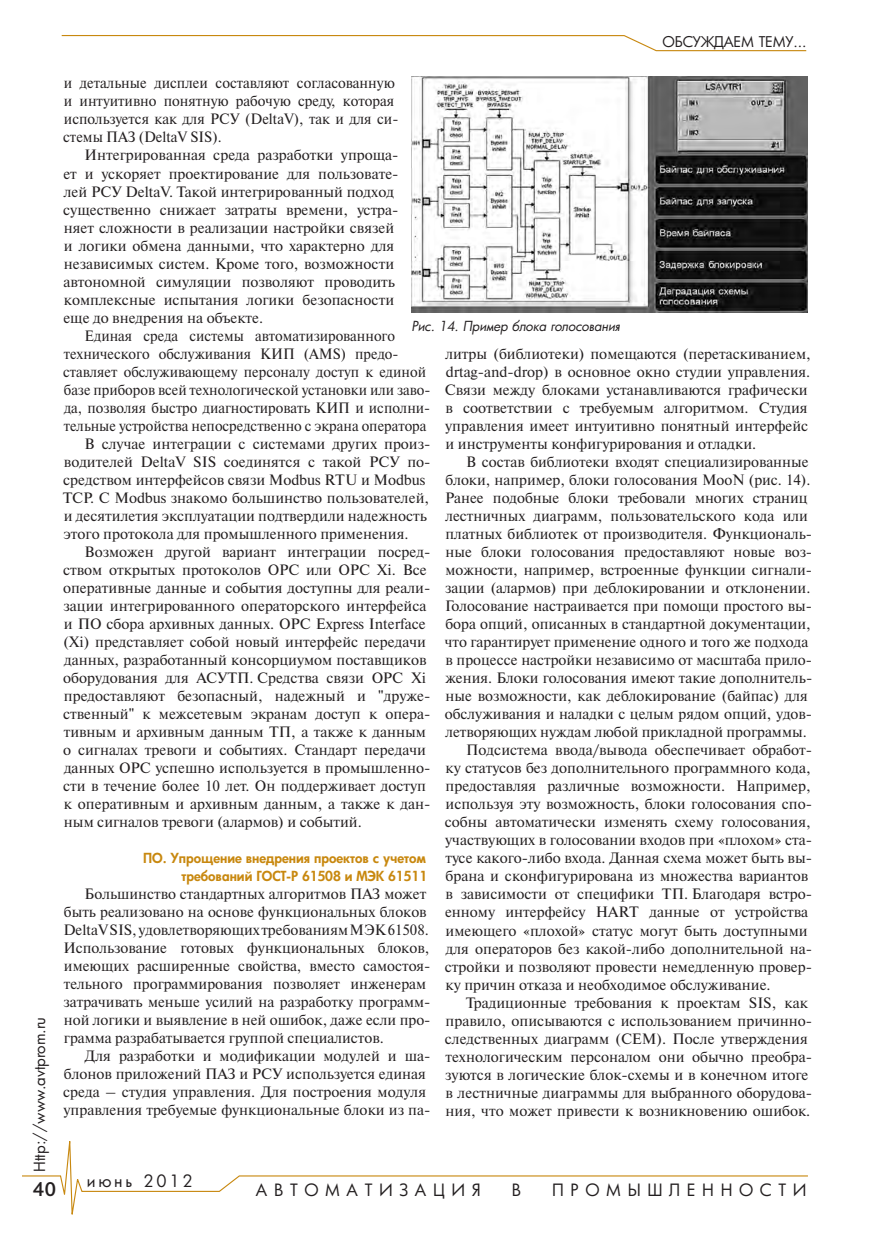
<style>
.page{position:relative;width:893px;height:1234px;background:#fff}
.page>*{position:absolute;margin:0;border:0;box-sizing:border-box;transform-origin:0 0}
.t1{font:500 21px "Bliss Pro";color:#231f20}
.t2{font:16.5px "Futura Cyr";letter-spacing:.4em;color:#231f20}
.t3{font:16.5px "Futura Cyr";letter-spacing:.17em;color:#231f20}
.t4{font:15px/18px "Newton C";color:#231f20}
.t5{font:15px "Newton C";color:#231f20;scale:.95 1}
.t6{font:15px/18px "Newton C";color:#231f20;scale:.96 1}
.t7{font:15px "Futura Cyr";color:#231f20}
.t8{font:14.4px "Futura Cyr";letter-spacing:-.01em;color:#231f20}
.t9{font:800 13.5px/18px "Futura Cyr";color:#c8880f;text-align:right}
.t10{font:italic 13.5px "Futura Cyr";letter-spacing:-.01em;color:#231f20}
</style>
<div class="page">
<svg style="left:22px;top:1141px;width:786px;height:74px"></svg>
<svg style="left:61px;top:35px;width:746px;height:17px"></svg>
<img style="left:411px;top:77px;width:397px;height:235px">
<p class="t7" style="left:30px;top:1171px;width:157px;rotate:-90deg">Http://www.avtprom.ru</p>
<p class="t8" style="left:662px;top:33px;width:145px">ОБСУЖДАЕМ ТЕМУ...</p>
<p class="t6" style="left:63px;top:74px;width:351px">и детальные дисплеи составляют согласованную и интуитивно понятную рабочую среду, которая используется как для РСУ (DeltaV), так и для си&shy;стемы ПАЗ (DeltaV SIS).</p>
<p class="t4" style="left:63px;top:146px;width:337px;text-indent:21px">Интегрированная среда разработки упроща&shy;ет и ускоряет проектирование для пользовате&shy;лей РСУ DeltaV. Такой интегрированный подход существенно снижает затраты времени, устра&shy;няет сложности в реализации настройки связей и логики обмена данными, что характерно для независимых систем. Кроме того, возможности автономной симуляции позволяют проводить комплексные испытания логики безопасности еще до внедрения на объекте.</p>
<p class="t5" style="left:85px;top:327px;width:328px">Единая среда системы автоматизированного</p>
<p class="t5" style="left:64px;top:345px;width:354px">технического обслуживания КИП (AMS) предо-</p>
<p class="t5" style="left:63px;top:363px;width:383px">ставляет обслуживающему персоналу доступ к единой</p>
<p class="t5" style="left:64px;top:381px;width:387px">базе приборов всей технологической установки или заво-</p>
<p class="t5" style="left:64px;top:399px;width:387px">да, позволяя быстро диагностировать КИП и исполни-</p>
<p class="t5" style="left:64px;top:417px;width:383px">тельные устройства непосредственно с экрана оператора</p>
<p class="t4" style="left:85px;top:434px;width:347px">В случае интеграции с системами других произ-</p>
<p class="t4" style="left:64px;top:452px;width:368px">водителей DeltaV SIS соединятся с такой РСУ по-</p>
<p class="t4" style="left:63px;top:470px;width:364px">средством интерфейсов связи Modbus RTU и Modbus</p>
<p class="t4" style="left:63px;top:488px;width:368px">TCP. С Modbus знакомо большинство пользователей,</p>
<p class="t4" style="left:64px;top:506px;width:364px">и десятилетия эксплуатации подтвердили надежность</p>
<p class="t4" style="left:64px;top:524px;width:346px">этого протокола для промышленного применения.</p>
<p class="t4" style="left:85px;top:542px;width:347px">Возможен другой вариант интеграции посред-</p>
<p class="t4" style="left:63px;top:560px;width:365px">ством открытых протоколов OPC или OPC Xi. Все</p>
<p class="t4" style="left:63px;top:578px;width:369px">оперативные данные и события доступны для реали-</p>
<p class="t4" style="left:64px;top:596px;width:364px">зации интегрированного операторского интерфейса</p>
<p class="t4" style="left:64px;top:614px;width:363px">и ПО сбора архивных данных. OPC Express Interface</p>
<p class="t4" style="left:63px;top:632px;width:364px">(Xi) представляет собой новый интерфейс передачи</p>
<p class="t4" style="left:64px;top:650px;width:364px">данных, разработанный консорциумом поставщиков</p>
<p class="t4" style="left:63px;top:668px;width:364px">оборудования для АСУТП. Средства связи OPC Xi</p>
<p class="t4" style="left:64px;top:686px;width:368px">предоставляют безопасный, надежный и "друже-</p>
<p class="t4" style="left:63px;top:704px;width:369px">ственный" к межсетевым экранам доступ к опера-</p>
<p class="t4" style="left:64px;top:722px;width:364px">тивным и архивным данным ТП, а также к данным</p>
<p class="t4" style="left:63px;top:740px;width:364px">о сигналах тревоги и событиях. Стандарт передачи</p>
<p class="t4" style="left:64px;top:758px;width:368px">данных OPC успешно используется в промышленно-</p>
<p class="t4" style="left:63px;top:776px;width:364px">сти в течение более 10 лет. Он поддерживает доступ</p>
<p class="t4" style="left:64px;top:794px;width:368px">к оперативным и архивным данным, а также к дан-</p>
<p class="t4" style="left:64px;top:812px;width:299px">ным сигналов тревоги (алармов) и событий.</p>
<p class="t9" style="left:143px;top:849px;width:286px">ПО. Упрощение внедрения проектов с учетом требований ГОСТ-Р 61508 и МЭК 61511</p>
<p class="t4" style="left:63px;top:884px;width:369px;text-indent:21px">Большинство стандартных алгоритмов ПАЗ может быть реализовано на основе функциональных блоков DeltaV SIS, удовлетворяющих требованиям МЭК 61508.<br>Использование готовых функциональных блоков, имеющих расширенные свойства, вместо самостоя&shy;тельного программирования позволяет инженерам затрачивать меньше усилий на разработку программ&shy;ной логики и выявление в ней ошибок, даже если про&shy;грамма разрабатывается группой специалистов.</p>
<p class="t4" style="left:63px;top:1046px;width:369px;text-indent:22px">Для разработки и модификации модулей и ша&shy;блонов приложений ПАЗ и РСУ используется единая среда – студия управления. Для построения модуля управления требуемые функциональные блоки из па-</p>
<p class="t10" style="left:411px;top:317px;width:210px">Рис. 14. Пример блока голосования</p>
<p class="t4" style="left:445px;top:345px;width:368px">литры (библиотеки) помещаются (перетаскиванием, drtag-and-drop) в основное окно студии управления.<br>Связи между блоками устанавливаются графически в соответствии с требуемым алгоритмом. Студия управления имеет интуитивно понятный интерфейс и инструменты конфигурирования и отладки.</p>
<p class="t4" style="left:466px;top:453px;width:344px">В состав библиотеки входят специализированные</p>
<p class="t4" style="left:445px;top:471px;width:366px">блоки, например, блоки голосования MooN (рис. 14).</p>
<p class="t4" style="left:445px;top:489px;width:364px">Ранее подобные блоки требовали многих страниц</p>
<p class="t4" style="left:445px;top:507px;width:364px">лестничных диаграмм, пользовательского кода или</p>
<p class="t4" style="left:446px;top:525px;width:368px">платных библиотек от производителя. Функциональ-</p>
<p class="t4" style="left:446px;top:543px;width:368px">ные блоки голосования предоставляют новые воз-</p>
<p class="t4" style="left:446px;top:561px;width:368px">можности, например, встроенные функции сигнали-</p>
<p class="t4" style="left:445px;top:579px;width:367px">зации (алармов) при деблокировании и отклонении.</p>
<p class="t4" style="left:445px;top:597px;width:369px">Голосование настраивается при помощи простого вы-</p>
<p class="t4" style="left:445px;top:615px;width:367px">бора опций, описанных в стандартной документации,</p>
<p class="t4" style="left:445px;top:633px;width:365px">что гарантирует применение одного и того же подхода</p>
<p class="t4" style="left:446px;top:651px;width:368px">в процессе настройки независимо от масштаба прило-</p>
<p class="t4" style="left:445px;top:669px;width:368px">жения. Блоки голосования имеют такие дополнитель-</p>
<p class="t4" style="left:446px;top:687px;width:364px">ные возможности, как деблокирование (байпас) для</p>
<p class="t4" style="left:445px;top:705px;width:369px">обслуживания и наладки с целым рядом опций, удов-</p>
<p class="t4" style="left:445px;top:723px;width:363px">летворяющих нуждам любой прикладной программы.</p>
<p class="t4" style="left:466px;top:741px;width:347px">Подсистема ввода/вывода обеспечивает обработ-</p>
<p class="t4" style="left:446px;top:759px;width:367px">ку статусов без дополнительного программного кода,</p>
<p class="t4" style="left:446px;top:777px;width:367px">предоставляя различные возможности. Например,</p>
<p class="t4" style="left:446px;top:795px;width:368px">используя эту возможность, блоки голосования спо-</p>
<p class="t4" style="left:445px;top:813px;width:367px">собны автоматически изменять схему голосования,</p>
<p class="t4" style="left:445px;top:831px;width:368px">участвующих в голосовании входов при «плохом» ста-</p>
<p class="t4" style="left:445px;top:849px;width:368px">тусе какого-либо входа. Данная схема может быть вы-</p>
<p class="t4" style="left:445px;top:867px;width:364px">брана и сконфигурирована из множества вариантов</p>
<p class="t4" style="left:446px;top:885px;width:368px">в зависимости от специфики ТП. Благодаря встро-</p>
<p class="t4" style="left:445px;top:903px;width:365px">енному интерфейсу HART данные от устройства</p>
<p class="t4" style="left:446px;top:921px;width:364px">имеющего «плохой» статус могут быть доступными</p>
<p class="t4" style="left:446px;top:939px;width:368px">для операторов без какой-либо дополнительной на-</p>
<p class="t4" style="left:445px;top:957px;width:369px">стройки и позволяют провести немедленную провер-</p>
<p class="t4" style="left:446px;top:975px;width:327px">ку причин отказа и необходимое обслуживание.</p>
<p class="t4" style="left:466px;top:993px;width:344px">Традиционные требования к проектам SIS, как</p>
<p class="t4" style="left:446px;top:1011px;width:368px">правило, описываются с использованием причинно-</p>
<p class="t4" style="left:445px;top:1029px;width:364px">следственных диаграмм (CEM). После утверждения</p>
<p class="t4" style="left:445px;top:1047px;width:368px">технологическим персоналом они обычно преобра-</p>
<p class="t4" style="left:445px;top:1065px;width:365px">зуются в логические блок-схемы и в конечном итоге</p>
<p class="t4" style="left:446px;top:1083px;width:368px">в лестничные диаграммы для выбранного оборудова-</p>
<p class="t4" style="left:446px;top:1101px;width:366px">ния, что может привести к возникновению ошибок.</p>
<p class="t3" style="left:87px;top:1170px;width:107px">июнь 2012</p>
<h1 class="t1" style="left:33px;top:1175px;width:25px">40</h1>
<p class="t2" style="left:256px;top:1179px;width:226px">АВТОМАТИЗАЦИЯ</p>
<p class="t2" style="left:512px;top:1179px;width:11px">В</p>
<p class="t2" style="left:552px;top:1179px;width:256px">ПРОМЫШЛЕННОСТИ</p>
</div>
